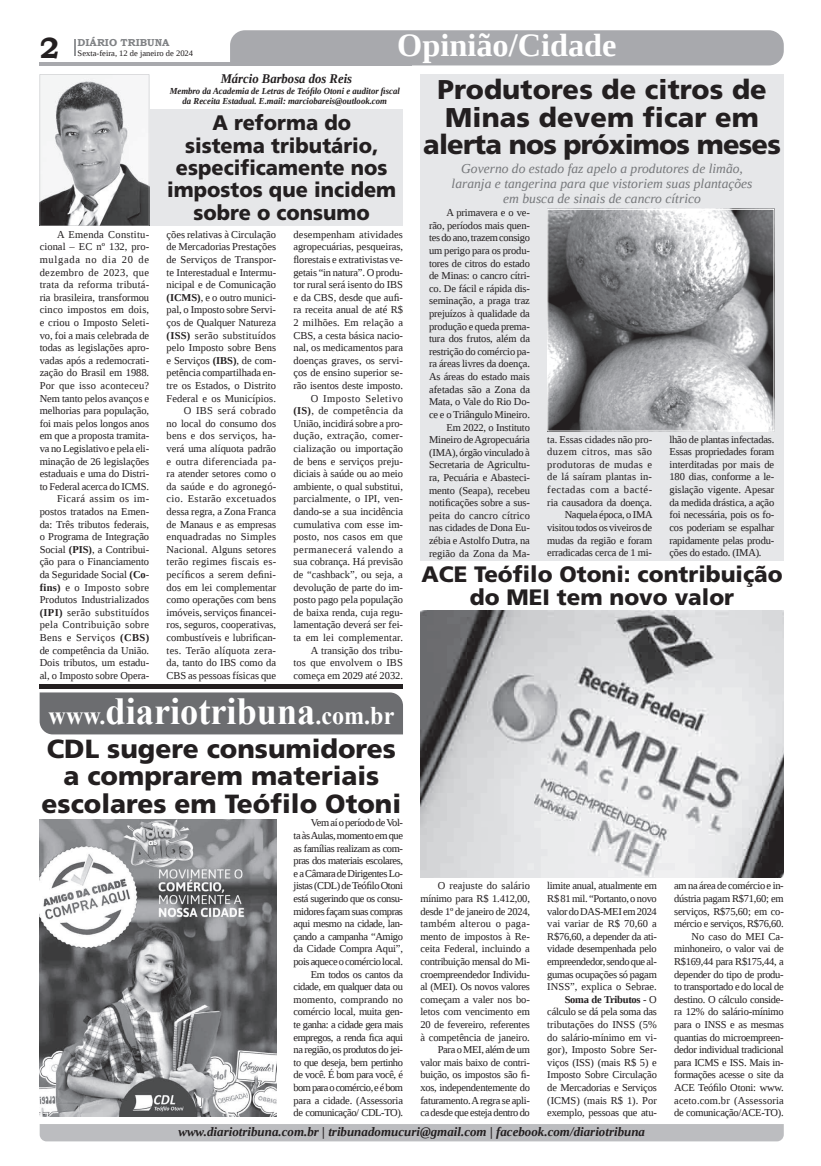
<style>
.page{position:relative;width:821px;height:1166px;background:#fff}
.page>*{position:absolute;margin:0;border:0;box-sizing:border-box;transform-origin:0 0}
.t1{font:700 38.24px "Times New Roman";color:#fff;scale:.95 1}
.t2{font:700 32.38px "Liberation Serif";color:#fff}
.t3{font:700 29.31px "Bookman Old Style";color:#231f20}
.t4{font:900 27.12px/27.6px "Frutiger LT Std";letter-spacing:.005em;color:#231f20;text-align:center}
.t5{font:900 26.25px/27.6px "Frutiger LT Std";color:#231f20;text-align:center}
.t6{font:900 22.31px/23.2px "Frutiger LT Std";color:#231f20;text-align:center}
.t7{font:900 21px/22.4px "Frutiger LT Std";color:#231f20;text-align:center;scale:.95 1}
.t8{font:italic 13.56px/14.9px "Liberation Serif";color:#76787b;text-align:center}
.t9{font:italic 700 13.3px "Liberation Serif";color:#231f20;scale:.95 1}
.t10{font:italic 700 12.95px "Liberation Serif";color:#231f20}
.t11{font:10.5px/12.6px "Liberation Serif";letter-spacing:-.005em;color:#231f20;text-align:right}
.t12{font:10.5px/12.6px "Liberation Serif";letter-spacing:-.025em;color:#231f20;text-align:right}
.t13{font:10.5px/12.6px "Liberation Serif";letter-spacing:-.04em;color:#231f20;text-align:right}
.t14{font:700 10.06px "Bookman Old Style";color:#808285}
.t15{font:italic 700 9.19px/10.2px "Liberation Serif";color:#231f20;text-align:center;scale:.95 1}
.t16{font:8.4px "Liberation Serif";color:#231f20}
.s1{font-weight:700}
.s2{font-size:25.46px}
</style>
<div class="page">
<svg style="left:74px;top:39px;width:2px;height:17px"></svg>
<hr style="left:40px;top:62px;width:372px;height:3px;background:#a8a9ad">
<div style="left:230px;top:30px;width:554px;height:35px;background:#a8a9ad"></div>
<div style="left:40px;top:1124px;width:744px;height:17px;background:#bcbdc0"></div>
<div style="left:420px;top:74px;width:364px;height:487px;background:#e6e7e9"></div>
<div style="left:40px;top:692px;width:363px;height:42px;background:#6c6d70"></div>
<svg style="left:547px;top:209px;width:227px;height:222px;background:#99999c"></svg>
<img style="left:40px;top:819px;width:236px;height:297px">
<img style="left:420px;top:610px;width:364px;height:267px">
<div style="left:40px;top:684px;width:363px;height:5px;background:#231f20"></div>
<div style="left:40px;top:109px;width:363px;height:116px;background:#e6e7e9"></div>
<svg style="left:40px;top:74px;width:109px;height:151px"></svg>
<h2 class="t2" style="left:397px;top:24px;width:221px">Opinião/Cidade</h2>
<h3 class="t4" style="left:423px;top:76px;width:359px">Produtores de citros de<br>Minas devem ficar em alerta nos próximos meses</h3>
<p class="t14" style="left:78px;top:35px;width:93px">DIÁRIO TRIBUNA</p>
<h3 class="t3" style="left:40px;top:27px;width:21px">2</h3>
<p class="t16" style="left:78px;top:48px;width:117px">Sexta-feira, 12 de janeiro de 2024</p>
<p class="t9" style="left:221px;top:70px;width:140px">Márcio Barbosa dos Reis</p>
<p class="t15" style="left:170px;top:85px;width:244px">Membro da Academia de Letras de Teófilo Otoni e auditor fiscal da Receita Estadual. E.mail: marciobareis@outlook.com</p>
<h3 class="t7" style="left:167px;top:112px;width:243px">A reforma do<br>sistema tributário, especificamente nos impostos que incidem sobre o consumo</h3>
<p class="t8" style="left:452px;top:161px;width:303px">Governo do estado faz apelo a produtores de limão, laranja e tangerina para que vistoriem suas plantações em busca de sinais de cancro cítrico</p>
<p class="t11" style="left:429px;top:206px;width:102px">A primavera e o ve&shy;rão, períodos mais quen&shy;tes do ano, trazem consigo um perigo para os produ&shy;tores de citros do estado de Minas: o cancro cítri&shy;co. De fácil e rápida dis&shy;seminação, a praga traz prejuízos à qualidade da produção e queda prema&shy;tura dos frutos, além da restrição do comércio pa&shy;ra áreas livres da doença.<br>As áreas do estado mais afetadas são a Zona da<br>Mata, o Vale do Rio Do&shy;ce e o Triângulo Mineiro.<br>Em 2022, o Instituto<br>Mineiro de Agropecuária (IMA), órgão vinculado à<br>Secretaria de Agricultu&shy;ra, Pecuária e Abasteci&shy;mento (Seapa), recebeu notificações sobre a sus&shy;peita do cancro cítrico nas cidades de Dona Eu&shy;zébia e Astolfo Dutra, na região da Zona da Ma-</p>
<p class="t11" style="left:40px;top:228px;width:111px">A Emenda Constitu&shy;cional – EC nº 132, pro&shy;mulgada no dia 20 de dezembro de 2023, que trata da reforma tributá&shy;ria brasileira, transformou cinco impostos em dois, e criou o Imposto Seleti&shy;vo, foi a mais celebrada de todas as legislações apro&shy;vadas após a redemocrati&shy;zação do Brasil em 1988.<br>Por que isso aconteceu?<br>Nem tanto pelos avanços e melhorias para população, foi mais pelos longos anos em que a proposta tramita&shy;va no Legislativo e pela eli&shy;minação de 26 legislações estaduais e uma do Distri&shy;to Federal acerca do ICMS.<br>Ficará assim os im&shy;postos tratados na Emen&shy;da: Três tributos federais, o Programa de Integração<br>Social <span class="s1">(PIS)</span>, a Contribui&shy;ção para o Financiamento da Seguridade Social <span class="s1">(Co&shy;fins)</span> e o Imposto sobre<br>Produtos Industrializados <span class="s1">(IPI)</span> serão substituídos pela Contribuição sobre<br>Bens e Serviços <span class="s1">(CBS) </span>de competência da União.<br>Dois tributos, um estadu&shy;al, o Imposto sobre Opera-</p>
<p class="t11" style="left:167px;top:228px;width:111px">ções relativas à Circulação de Mercadorias Prestações de Serviços de Transpor&shy;te Interestadual e Intermu&shy;nicipal e de Comunicação <span class="s1">(ICMS)</span>, e o outro munici&shy;pal, o Imposto sobre Servi&shy;ços de Qualquer Natureza <span class="s1">(ISS)</span> serão substituídos pelo Imposto sobre Bens e Serviços <span class="s1">(IBS)</span>, de com&shy;petência compartilhada en&shy;tre os Estados, o Distrito<br>Federal e os Municípios.<br>O IBS será cobrado<br>no local do consumo dos bens e dos serviços, ha&shy;verá uma alíquota padrão e outra diferenciada pa&shy;ra atender setores como o da saúde e do agronegó&shy;cio. Estarão excetuados dessa regra, a Zona Franca de Manaus e as empresas enquadradas no Simples<br>Nacional. Alguns setores terão regimes fiscais es&shy;pecíficos a serem defini&shy;dos em lei complementar como operações com bens imóveis, serviços financei&shy;ros, seguros, cooperativas, combustíveis e lubrifican&shy;tes. Terão alíquota zera&shy;da, tanto do IBS como da<br>CBS as pessoas físicas que</p>
<p class="t11" style="left:294px;top:228px;width:111px">desempenham atividades agropecuárias, pesqueiras, florestais e extrativistas ve&shy;getais “in natura”. O produ&shy;tor rural será isento do IBS e da CBS, desde que aufi&shy;ra receita anual de até R$<br>2 milhões. Em relação a<br>CBS, a cesta básica nacio&shy;nal, os medicamentos para doenças graves, os servi&shy;ços de ensino superior se&shy;rão isentos deste imposto.<br>O Imposto Seletivo <span class="s1">(IS)</span>, de competência da<br>União, incidirá sobre a pro&shy;dução, extração, comer&shy;cialização ou importação de bens e serviços preju&shy;diciais à saúde ou ao meio ambiente, o qual substitui, parcialmente, o IPI, ven&shy;dando-se a sua incidência cumulativa com esse im&shy;posto, nos casos em que permanecerá valendo a sua cobrança. Há previsão de “cashback”, ou seja, a devolução de parte do im&shy;posto pago pela população de baixa renda, cuja regu&shy;lamentação deverá ser fei&shy;ta em lei complementar.<br>A transição dos tribu-<br>tos que envolvem o IBS começa em 2029 até 2032.</p>
<p class="t11" style="left:547px;top:433px;width:107px">ta. Essas cidades não pro&shy;duzem citros, mas são produtoras de mudas e de lá saíram plantas in&shy;fectadas com a bacté&shy;ria causadora da doença.<br>Naquela época, o IMA visitou todos os viveiros de mudas da região e foram erradicadas cerca de 1 mi-</p>
<p class="t11" style="left:669px;top:433px;width:106px;text-align:justify">lhão de plantas infectadas.<br>Essas propriedades foram interditadas por mais de 180 dias, conforme a le&shy;gislação vigente. Apesar da medida drástica, a ação foi necessária, pois os fo&shy;cos poderiam se espalhar rapidamente pelas produ&shy;ções do estado. (IMA).</p>
<h3 class="t6" style="left:421px;top:562px;width:363px">ACE Teófilo Otoni: contribuição do MEI tem novo valor</h3>
<h1 class="t1" style="left:49px;top:684px;width:366px"><span class="s2">www.</span>diariotribuna<span class="s2">.com.br</span></h1>
<h3 class="t5" style="left:42px;top:734px;width:361px">CDL sugere consumidores a comprarem materiais escolares em Teófilo Otoni</h3>
<p class="t13" style="left:293px;top:816px;width:111px">Vem aí o período de Vol-<br>ta às Aulas, momento em que as famílias realizam as com&shy;pras dos materiais escolares, e a Câmara de Dirigentes Lo&shy;jistas (CDL) de Teófilo Otoni está sugerindo que os consu&shy;midores façam suas compras aqui mesmo na cidade, lan&shy;çando a campanha “Amigo da Cidade Compra Aqui”, pois aquece o comércio local.<br>Em todos os cantos da cidade, em qualquer data ou momento, comprando no comércio local, muita gen&shy;te ganha: a cidade gera mais empregos, a renda fica aqui na região, os produtos do jei&shy;to que deseja, bem pertinho de você. É bom para você, é bom para o comércio, e é bom para a cidade. (Assessoria de comunicação/ CDL-TO).</p>
<p class="t12" style="left:420px;top:879px;width:111px">O reajuste do salário mínimo para R$ 1.412,00, desde 1º de janeiro de 2024, também alterou o paga&shy;mento de impostos à Re&shy;ceita Federal, incluindo a contribuição mensal do Mi&shy;croempreendedor Individu&shy;al (MEI). Os novos valores começam a valer nos bo&shy;letos com vencimento em<br>20 de fevereiro, referentes à competência de janeiro.<br>Para o MEI, além de um valor mais baixo de contri&shy;buição, os impostos são fi&shy;xos, independentemente do faturamento. A regra se apli&shy;ca desde que esteja dentro do</p>
<p class="t11" style="left:547px;top:879px;width:111px">limite anual, atualmente em<br>R$ 81 mil. “Portanto, o novo valor do DAS-MEI em 2024 vai variar de R$ 70,60 a<br>R$76,60, a depender da ati&shy;vidade desempenhada pelo empreendedor, sendo que al&shy;gumas ocupações só pagam<br>INSS”, explica o Sebrae.<br><span class="s1">Soma de Tributos</span> - O cálculo se dá pela soma das tributações do INSS (5% do salário-mínimo em vi&shy;gor), Imposto Sobre Ser&shy;viços (ISS) (mais R$ 5) e<br>Imposto Sobre Circulação de Mercadorias e Serviços (ICMS) (mais R$ 1). Por exemplo, pessoas que atu-</p>
<p class="t12" style="left:674px;top:879px;width:111px">am na área de comércio e in&shy;dústria pagam R$71,60; em serviços, R$75,60; em co&shy;mércio e serviços, R$76,60.<br>No caso do MEI Ca&shy;minhoneiro, o valor vai de<br>R$169,44 para R$175,44, a depender do tipo de produ&shy;to transportado e do local de destino. O cálculo conside&shy;ra 12% do salário-mínimo para o INSS e as mesmas quantias do microempreen&shy;dedor individual tradicional para ICMS e ISS. Mais in&shy;formações acesse o site da<br>ACE Teófilo Otoni: www. aceto.com.br (Assessoria de comunicação/ACE-TO).</p>
<p class="t10" style="left:178px;top:1123px;width:468px">www.diariotribuna.com.br | tribunadomucuri@gmail.com | facebook.com/diariotribuna</p>
</div>
